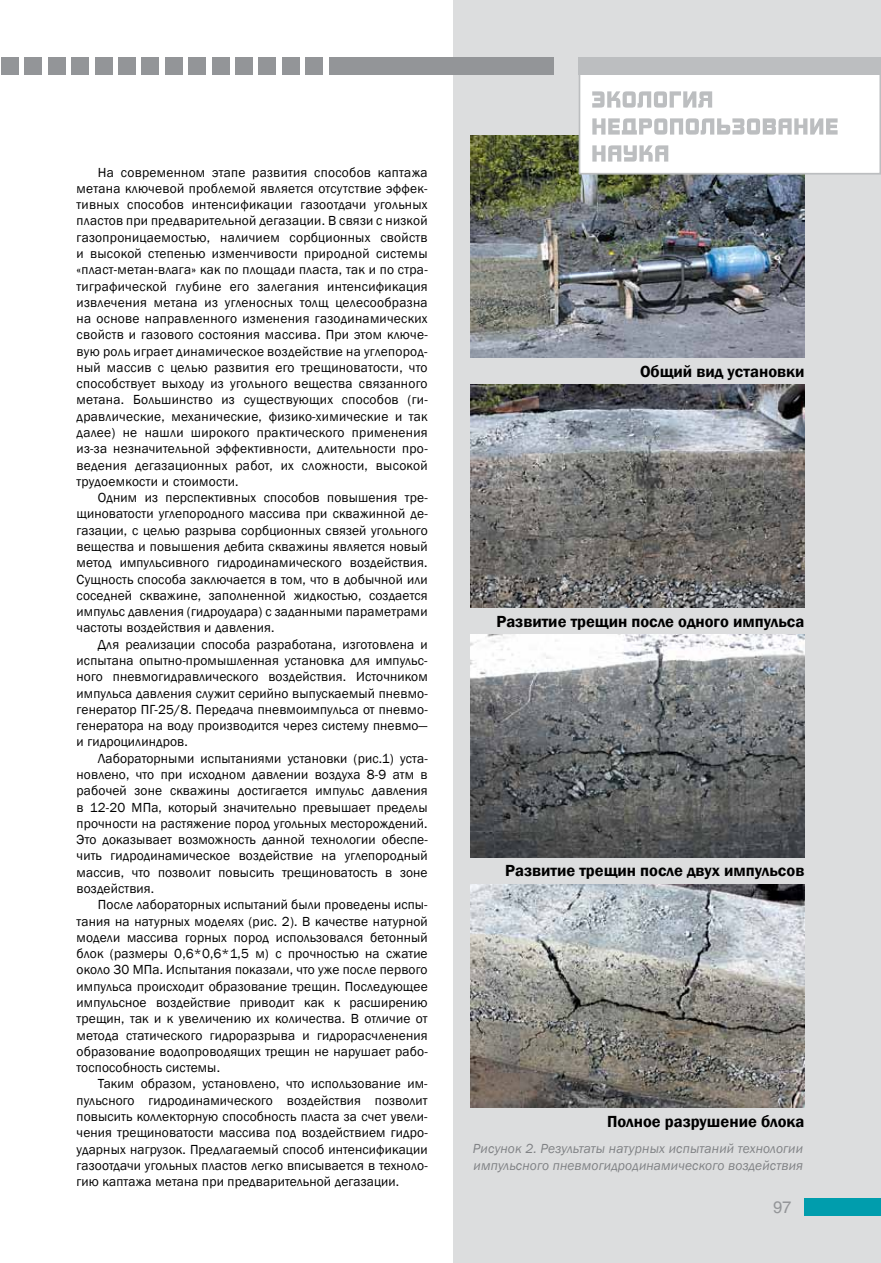
<style>
.page{position:relative;width:881px;height:1263px;background:#fff}
.page>*{position:absolute;margin:0;border:0;box-sizing:border-box;transform-origin:0 0}
.t1{font:600 16.5px "Franklin Gothic";color:#000}
.t2{font:16.5px "Helios";color:#939598}
.t3{font:13.5px/16.4px "Franklin Gothic";letter-spacing:.01em;color:#000;text-align:justify}
.t4{font:italic 13.5px/16.4px "Franklin Gothic";letter-spacing:.01em;color:#808285}
</style>
<div class="page">
<div style="left:453px;top:0;width:427px;height:1263px;background:#dcddde"></div>
<img style="left:470px;top:135px;width:334px;height:223px">
<div style="left:579px;top:58px;width:300px;height:116px;background:#fff"></div>
<div style="left:578px;top:57px;width:302px;height:117px;border:2px solid #bcbec0"></div>
<div style="left:329px;top:58px;width:224px;height:17px;background:#939598"></div>
<div style="left:1px;top:58px;width:17px;height:17px;background:#939598"></div>
<div style="left:578px;top:58px;width:302px;height:17px;background:#bcbec0"></div>
<div style="left:804px;top:1198px;width:76px;height:17px;background:#009dad"></div>
<div style="left:25px;top:58px;width:17px;height:17px;background:#939598"></div>
<div style="left:48px;top:58px;width:17px;height:17px;background:#939598"></div>
<div style="left:72px;top:58px;width:17px;height:17px;background:#939598"></div>
<div style="left:95px;top:58px;width:17px;height:17px;background:#939598"></div>
<div style="left:118px;top:58px;width:17px;height:17px;background:#939598"></div>
<div style="left:142px;top:58px;width:17px;height:17px;background:#939598"></div>
<div style="left:165px;top:58px;width:17px;height:17px;background:#939598"></div>
<div style="left:188px;top:58px;width:17px;height:17px;background:#939598"></div>
<div style="left:212px;top:58px;width:17px;height:17px;background:#939598"></div>
<div style="left:235px;top:58px;width:17px;height:17px;background:#939598"></div>
<div style="left:259px;top:58px;width:17px;height:17px;background:#939598"></div>
<div style="left:282px;top:58px;width:17px;height:17px;background:#939598"></div>
<div style="left:305px;top:58px;width:17px;height:17px;background:#939598"></div>
<svg style="left:592px;top:145px;width:76px;height:17px"></svg>
<svg style="left:592px;top:118px;width:245px;height:17px"></svg>
<svg style="left:592px;top:91px;width:120px;height:17px"></svg>
<img style="left:470px;top:385px;width:334px;height:222px">
<img style="left:470px;top:635px;width:334px;height:222px">
<img style="left:470px;top:884px;width:334px;height:223px">
<p class="t3" style="left:77px;top:164px;width:352px;text-indent:21px">На современном этапе развития способов каптажа метана ключевой проблемой является отсутствие эффек&shy;тивных способов интенсификации газоотдачи угольных пластов при предварительной дегазации. В связи с низкой газопроницаемостью, наличием сорбционных свойств и высокой степенью изменчивости природной системы «пласт-метан-влага» как по площади пласта, так и по стра&shy;тиграфической глубине его залегания интенсификация извлечения метана из угленосных толщ целесообразна на основе направленного изменения газодинамических свойств и газового состояния массива. При этом ключе&shy;вую роль играет динамическое воздействие на углепород&shy;ный массив с целью развития его трещиноватости, что способствует выходу из угольного вещества связанного метана. Большинство из существующих способов (ги&shy;дравлические, механические, физико-химические и так далее) не нашли широкого практического применения из-за незначительной эффективности, длительности про&shy;ведения дегазационных работ, их сложности, высокой трудоемкости и стоимости.</p>
<p class="t3" style="left:77px;top:490px;width:352px;text-indent:21px">Одним из перспективных способов повышения тре&shy;щиноватости углепородного массива при скважинной де&shy;газации, с целью разрыва сорбционных связей угольного вещества и повышения дебита скважины является новый метод импульсивного гидродинамического воздействия.<br>Сущность способа заключается в том, что в добычной или соседней скважине, заполненной жидкостью, создается импульс давления (гидроудара) с заданными параметрами частоты воздействия и давления.</p>
<p class="t3" style="left:77px;top:636px;width:352px;text-indent:21px">Для реализации способа разработана, изготовлена и испытана опытно-промышленная установка для импульс&shy;ного пневмогидравлического воздействия. Источником импульса давления служит серийно выпускаемый пневмо&shy;генератор ПГ-25/8. Передача пневмоимпульса от пневмо&shy;генератора на воду производится через систему пневмо— и гидроцилиндров.</p>
<p class="t3" style="left:77px;top:750px;width:352px;text-indent:21px">Лабораторными испытаниями установки (рис.1) уста&shy;новлено, что при исходном давлении воздуха 8-9 атм в рабочей зоне скважины достигается импульс давления в 12-20 МПа, который значительно превышает пределы прочности на растяжение пород угольных месторождений.<br>Это доказывает возможность данной технологии обеспе&shy;чить гидродинамическое воздействие на углепородный массив, что позволит повысить трещиноватость в зоне воздействия.</p>
<p class="t3" style="left:77px;top:897px;width:352px;text-indent:21px">После лабораторных испытаний были проведены испы&shy;тания на натурных моделях (рис. 2). В качестве натурной модели массива горных пород использовался бетонный блок (размеры 0,6*0,6*1,5 м) с прочностью на сжатие около 30 МПа. Испытания показали, что уже после первого импульса происходит образование трещин. Последующее импульсное воздействие приводит как к расширению трещин, так и к увеличению их количества. В отличие от метода статического гидроразрыва и гидрорасчленения образование водопроводящих трещин не нарушает рабо&shy;тоспособность системы.</p>
<p class="t3" style="left:77px;top:1076px;width:352px;text-indent:21px">Таким образом, установлено, что использование им&shy;пульсного гидродинамического воздействия позволит повысить коллекторную способность пласта за счет увели&shy;чения трещиноватости массива под воздействием гидро&shy;ударных нагрузок. Предлагаемый способ интенсификации газоотдачи угольных пластов легко вписывается в техноло&shy;гию каптажа метана при предварительной дегазации.</p>
<p class="t1" style="left:639px;top:361px;width:166px">Общий вид установки</p>
<p class="t1" style="left:496px;top:611px;width:309px">Развитие трещин после одного импульса</p>
<p class="t1" style="left:505px;top:860px;width:300px">Развитие трещин после двух импульсов</p>
<p class="t1" style="left:607px;top:1111px;width:199px">Полное разрушение блока</p>
<p class="t4" style="left:473px;top:1141px;width:331px">Рисунок 2. Результаты натурных испытаний технологии импульсного пневмогидродинамического воздействия</p>
<p class="t2" style="left:772px;top:1197px;width:20px">97</p>
</div>
